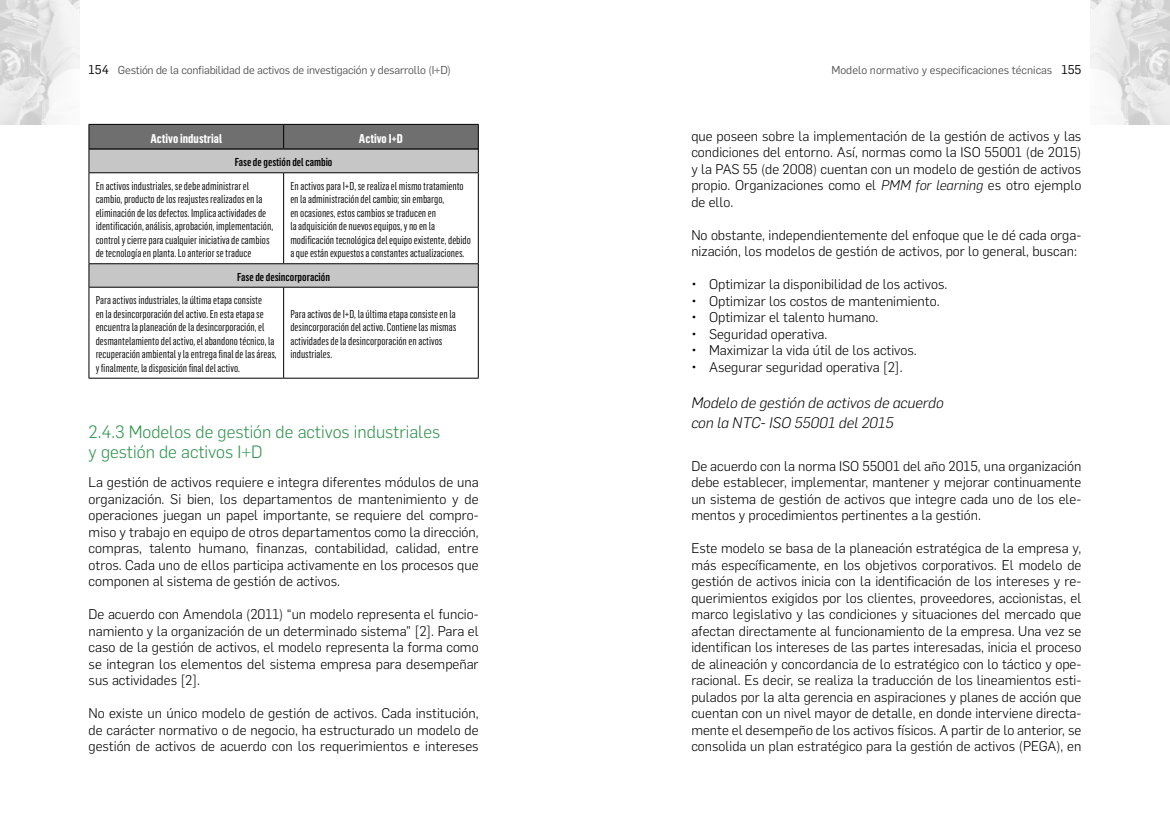
<style>
.page{position:relative;width:1170px;height:833px;background:#fff}
.page>*{position:absolute;margin:0;border:0;box-sizing:border-box;transform-origin:0 0}
.t1{font:300 17.5px/20px "Flama";color:#31934f}
.t2{font:italic 300 15px/20px "Flama";color:#000}
.t3{font:300 13.75px/16.5px "Flama";color:#000;text-align:justify}
.t4{font:700 12.5px "Flama Condensed";color:#fff}
.t5{font:11.25px/13.5px "Flama Condensed";color:#000}
.t6{font:11.25px "Flama";letter-spacing:-.015em;color:#575756}
.t7{font:500 11.25px "Flama Condensed";color:#000}
.s1{font-size:12.5px;color:#000}
.s2{font-style:italic}
</style>
<div class="page">
<img style="left:0;top:0;width:80px;height:124px">
<img style="left:1090px;top:0;width:79px;height:124px">
<svg style="left:90px;top:173px;width:388px;height:114px"></svg>
<svg style="left:89px;top:124px;width:390px;height:48px;background:#969595"></svg>
<hr style="left:89px;top:172px;width:194px;height:1px;background:#000">
<hr style="left:89px;top:173px;width:1px;height:90px;background:#000">
<hr style="left:283px;top:172px;width:195px;height:1px;background:#000">
<hr style="left:283px;top:173px;width:1px;height:90px;background:#000">
<hr style="left:478px;top:173px;width:1px;height:90px;background:#000">
<hr style="left:89px;top:263px;width:194px;height:1px;background:#000">
<svg style="left:89px;top:264px;width:1px;height:23px"></svg>
<hr style="left:283px;top:263px;width:195px;height:1px;background:#000">
<svg style="left:478px;top:264px;width:1px;height:23px"></svg>
<hr style="left:89px;top:287px;width:194px;height:1px;background:#000">
<hr style="left:89px;top:287px;width:1px;height:91px;background:#000">
<hr style="left:283px;top:287px;width:195px;height:1px;background:#000">
<hr style="left:283px;top:287px;width:1px;height:91px;background:#000">
<hr style="left:478px;top:287px;width:1px;height:91px;background:#000">
<hr style="left:89px;top:378px;width:194px;height:1px;background:#000">
<hr style="left:283px;top:378px;width:195px;height:1px;background:#000">
<hr style="left:89px;top:148px;width:194px;height:2px;background:#000">
<hr style="left:283px;top:148px;width:195px;height:2px;background:#000">
<p class="t6" style="left:89px;top:62px;width:364px"><span class="s1">154</span> Gestión de la confiabilidad de activos de investigación y desarrollo (I+D)</p>
<p class="t6" style="left:831px;top:62px;width:251px">Modelo normativo y especificaciones técnicas <span class="s1">155</span></p>
<p class="t4" style="left:150px;top:130px;width:73px">Activo industrial</p>
<p class="t4" style="left:359px;top:130px;width:45px">Activo I+D</p>
<p class="t7" style="left:235px;top:155px;width:99px">Fase de gestión del cambio</p>
<p class="t5" style="left:96px;top:179px;width:179px">En activos industriales, se debe administrar el cambio, producto de los reajustes realizados en la eliminación de los defectos. Implica actividades de identificación, análisis, aprobación, implementación, control y cierre para cualquier iniciativa de cambios de tecnología en planta. Lo anterior se traduce</p>
<p class="t5" style="left:290px;top:179px;width:182px">En activos para I+D, se realiza el mismo tratamiento en la administración del cambio; sin embargo,<br>en ocasiones, estos cambios se traducen en<br>la adquisición de nuevos equipos, y no en la modificación tecnológica del equipo existente, debido a que están expuestos a constantes actualizaciones.</p>
<p class="t7" style="left:237px;top:270px;width:94px">Fase de desincorporación</p>
<p class="t5" style="left:96px;top:293px;width:182px">Para activos industriales, la última etapa consiste<br>en la desincorporación del activo. En esta etapa se encuentra la planeación de la desincorporación, el desmantelamiento del activo, el abandono técnico, la recuperación ambiental y la entrega final de las áreas, y finalmente, la disposición final del activo.</p>
<p class="t5" style="left:290px;top:307px;width:167px">Para activos de I+D, la última etapa consiste en la desincorporación del activo. Contiene las mismas actividades de la desincorporación en activos industriales.</p>
<p class="t1" style="left:89px;top:420px;width:353px">2.4.3 Modelos de gestión de activos industriales y gestión de activos I+D</p>
<p class="t3" style="left:89px;top:473px;width:391px">La gestión de activos requiere e integra diferentes módulos de una organización. Si bien, los departamentos de mantenimiento y de operaciones juegan un papel importante, se requiere del compro&shy;miso y trabajo en equipo de otros departamentos como la dirección, compras, talento humano, finanzas, contabilidad, calidad, entre otros. Cada uno de ellos participa activamente en los procesos que componen al sistema de gestión de activos.</p>
<p class="t3" style="left:89px;top:605px;width:391px">De acuerdo con Amendola (2011) “un modelo representa el funcio&shy;namiento y la organización de un determinado sistema” [2]. Para el caso de la gestión de activos, el modelo representa la forma como se integran los elementos del sistema empresa para desempeñar sus actividades [2].</p>
<p class="t3" style="left:89px;top:704px;width:391px">No existe un único modelo de gestión de activos. Cada institución, de carácter normativo o de negocio, ha estructurado un modelo de gestión de activos de acuerdo con los requerimientos e intereses</p>
<p class="t3" style="left:691px;top:127px;width:391px">que poseen sobre la implementación de la gestión de activos y las condiciones del entorno. Así, normas como la ISO 55001 (de 2015) y la PAS 55 (de 2008) cuentan con un modelo de gestión de activos propio. Organizaciones como el <span class="s2">PMM for learning</span> es otro ejemplo de ello.</p>
<p class="t3" style="left:691px;top:226px;width:391px">No obstante, independientemente del enfoque que le dé cada orga&shy;nización, los modelos de gestión de activos, por lo general, buscan:</p>
<p class="t3" style="left:691px;top:275px;width:257px">• Optimizar la disponibilidad de los activos.</p>
<p class="t3" style="left:691px;top:292px;width:250px">• Optimizar los costos de mantenimiento.</p>
<p class="t3" style="left:691px;top:308px;width:189px">• Optimizar el talento humano.</p>
<p class="t3" style="left:691px;top:325px;width:137px">• Seguridad operativa.</p>
<p class="t3" style="left:691px;top:341px;width:227px">• Maximizar la vida útil de los activos.</p>
<p class="t3" style="left:691px;top:358px;width:213px">• Asegurar seguridad operativa [2].</p>
<p class="t2" style="left:691px;top:392px;width:254px">Modelo de gestión de activos de acuerdo con la NTC- ISO 55001 del 2015</p>
<p class="t3" style="left:691px;top:457px;width:391px">De acuerdo con la norma ISO 55001 del año 2015, una organización debe establecer, implementar, mantener y mejorar continuamente un sistema de gestión de activos que integre cada uno de los ele&shy;mentos y procedimientos pertinentes a la gestión.</p>
<p class="t3" style="left:691px;top:539px;width:391px">Este modelo se basa de la planeación estratégica de la empresa y, más específicamente, en los objetivos corporativos. El modelo de gestión de activos inicia con la identificación de los intereses y re&shy;querimientos exigidos por los clientes, proveedores, accionistas, el marco legislativo y las condiciones y situaciones del mercado que afectan directamente al funcionamiento de la empresa. Una vez se identifican los intereses de las partes interesadas, inicia el proceso de alineación y concordancia de lo estratégico con lo táctico y ope&shy;racional. Es decir, se realiza la traducción de los lineamientos esti&shy;pulados por la alta gerencia en aspiraciones y planes de acción que cuentan con un nivel mayor de detalle, en donde interviene directa&shy;mente el desempeño de los activos físicos. A partir de lo anterior, se consolida un plan estratégico para la gestión de activos (PEGA), en</p>
</div>
